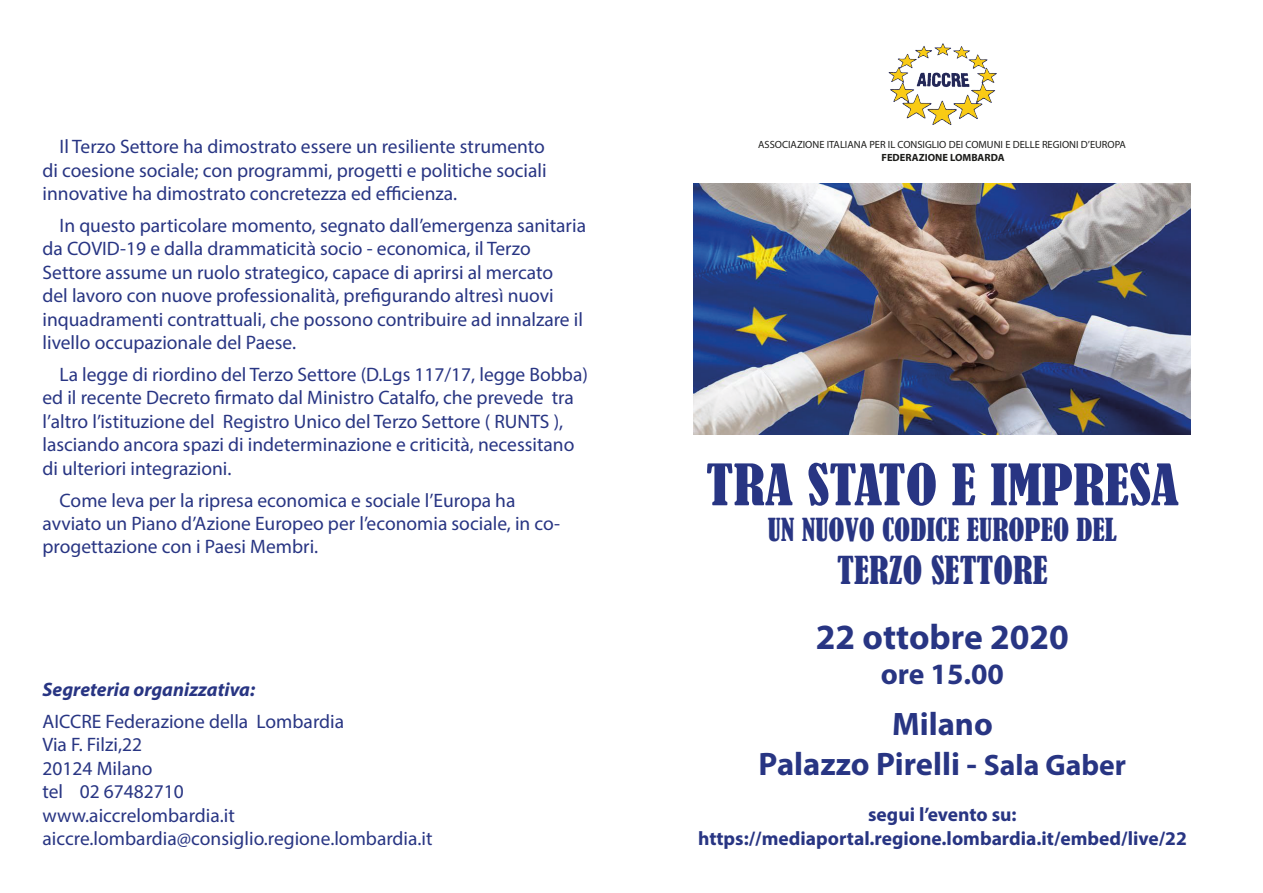
<style>
.page{position:relative;width:1263px;height:893px;background:#fff}
.page>*{position:absolute;margin:0;border:0;box-sizing:border-box;transform-origin:0 0}
.t1{font:condensed 53.1px "Bernard";color:#283583;scale:1.1 1}
.t2{font:condensed 36.15px "Bernard";color:#283583}
.t3{font:700 35.55px "Myriad Pro";color:#283583}
.t4{font:700 32.55px "Myriad Pro";color:#283583}
.t5{font:condensed 29.7px "Bernard";color:#283583}
.t6{font:700 29.7px "Myriad Pro";color:#283583}
.t7{font:19.5px/23.4px "Myriad Pro";color:#283583}
.t8{font:700 19.5px "Myriad Pro";color:#283583}
.t9{font:italic 700 19.5px "Myriad Pro";color:#283583}
.t10{font:10.5px "Myriad Pro";color:#1d1d1b}
.t11{font:700 10.5px "Myriad Pro";color:#1d1d1b}
.s1{font-size:29.7px}
</style>
<div class="page">
<img style="left:888px;top:43px;width:109px;height:82px">
<img style="left:693px;top:183px;width:498px;height:252px">
<p class="t7" style="left:43px;top:135px;width:506px;text-align:justify;text-indent:17px">Il Terzo Settore ha dimostrato essere un resiliente strumento di coesione sociale; con programmi, progetti e politiche sociali innovative ha dimostrato concretezza ed efficienza.</p>
<p class="t7" style="left:43px;top:214px;width:545px;text-indent:17px">In questo particolare momento, segnato dall’emergenza sanitaria da COVID-19 e dalla drammaticità socio - economica, il Terzo Settore assume un ruolo strategico, capace di aprirsi al mercato<br>del lavoro con nuove professionalità, prefigurando altresì nuovi inquadramenti contrattuali, che possono contribuire ad innalzare il livello occupazionale del Paese.</p>
<p class="t7" style="left:43px;top:362px;width:547px;text-indent:17px">La legge di riordino del Terzo Settore (D.Lgs 117/17, legge Bobba) ed il recente Decreto firmato dal Ministro Catalfo, che prevede tra l’altro l’istituzione del Registro Unico del Terzo Settore ( RUNTS ), lasciando ancora spazi di indeterminazione e criticità, necessitano di ulteriori integrazioni.</p>
<p class="t7" style="left:43px;top:488px;width:519px;text-indent:17px">Come leva per la ripresa economica e sociale l’Europa ha avviato un Piano d’Azione Europeo per l’economia sociale, in co&shy;progettazione con i Paesi Membri.</p>
<p class="t9" style="left:43px;top:677px;width:214px">Segreteria organizzativa:</p>
<p class="t7" style="left:43px;top:709px;width:303px">AICCRE Federazione della Lombardia</p>
<p class="t7" style="left:43px;top:733px;width:101px">Via F. Filzi,22</p>
<p class="t7" style="left:43px;top:756px;width:112px">20124 Milano</p>
<p class="t7" style="left:43px;top:780px;width:143px">tel 02 67482710</p>
<p class="t7" style="left:43px;top:803px;width:194px">www.aiccrelombardia.it</p>
<p class="t7" style="left:43px;top:826px;width:392px">aiccre.lombardia@consiglio.regione.lombardia.it</p>
<p class="t10" style="left:758px;top:138px;width:369px">ASSOCIAZIONE ITALIANA PER IL CONSIGLIO DEI COMUNI E DELLE REGIONI D’EUROPA</p>
<p class="t11" style="left:881px;top:150px;width:125px">FEDERAZIONE LOMBARDA</p>
<p class="t1" style="left:706px;top:454px;width:431px">TRA STATO E IMPRESA</p>
<p class="t5" style="left:768px;top:512px;width:351px">UN NUOVO CODICE EUROPEO DEL</p>
<p class="t2" style="left:837px;top:549px;width:212px">TERZO SETTORE</p>
<p class="t3" style="left:816px;top:613px;width:255px">22 ottobre 2020</p>
<p class="t6" style="left:881px;top:655px;width:125px">ore 15.00</p>
<p class="t4" style="left:892px;top:703px;width:102px">Milano</p>
<p class="t4" style="left:759px;top:742px;width:369px">Palazzo Pirelli - <span class="s1">Sala Gaber</span></p>
<p class="t8" style="left:868px;top:802px;width:150px">segui l’evento su:</p>
<p class="t8" style="left:698px;top:825px;width:490px">https://mediaportal.regione.lombardia.it/embed/live/22</p>
</div>
